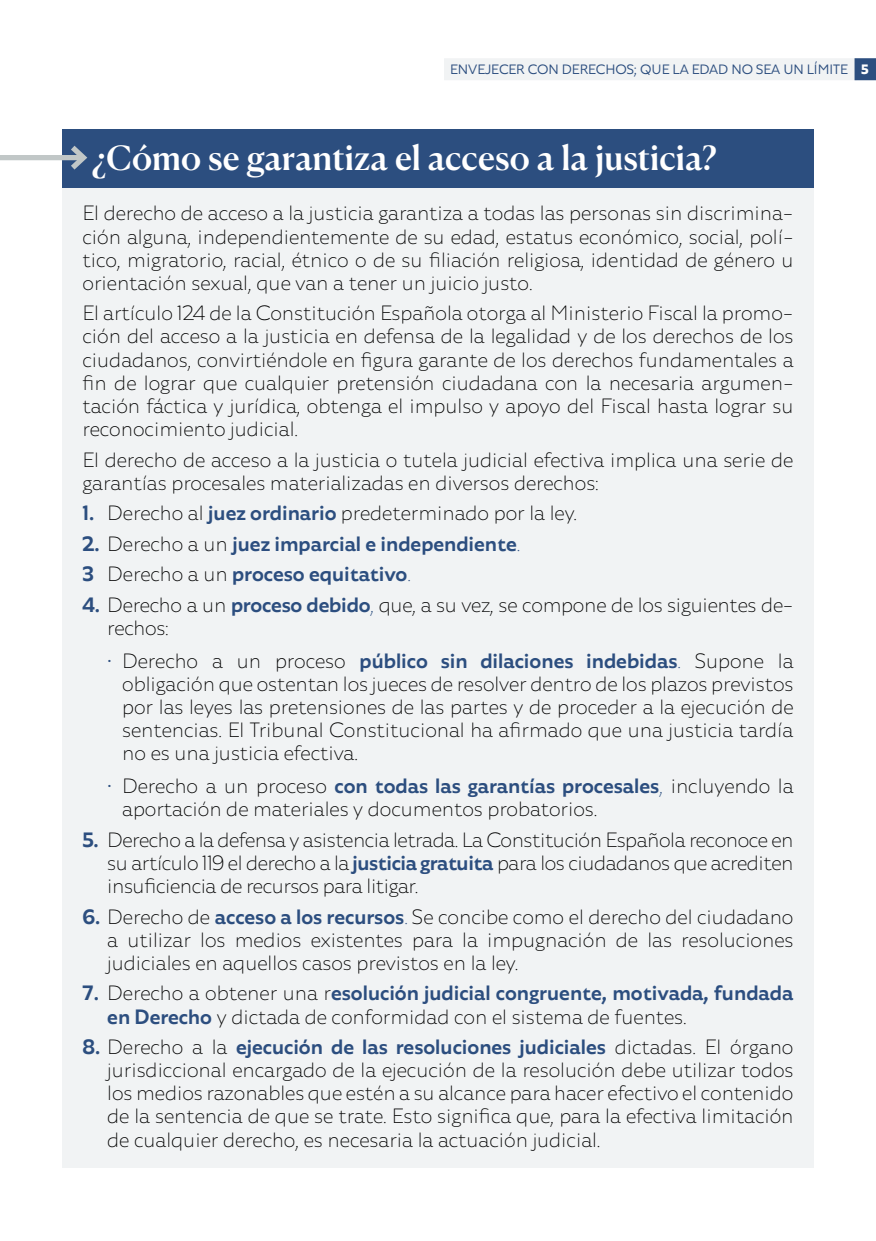
<style>
.page{position:relative;width:876px;height:1241px;background:#fff}
.page>*{position:absolute;margin:0;border:0;box-sizing:border-box;transform-origin:0 0}
.t1{font:500 33.25px "Canela Deck";letter-spacing:-.005em;color:#fff}
.t2{font:200 19.25px/23.1px "Agile Sans";color:#000;text-align:justify}
.t3{font:500 19.25px/30.6px "Agile Sans";color:#2c4e7f}
.t4{font:300 12.6px "Agile Sans";color:#2c4e7f}
.s1{font-weight:700;color:#fff}
.s2{font-weight:500;color:#2c4e7f}
.s3{font-weight:200;color:#000}
.s4{font-weight:200}
.s5{color:#2c4e7f}
</style>
<div class="page">
<div style="left:62px;top:181px;width:752px;height:986px;background:#f1f3f4"></div>
<div style="left:444px;top:58px;width:412px;height:22px;background:#f1f3f4"></div>
<div style="left:854px;top:58px;width:22px;height:22px;background:#2c4e7f"></div>
<div style="left:62px;top:129px;width:752px;height:59px;background:#2c4e7f"></div>
<div style="left:0;top:155px;width:83px;height:5px;background:#c1c7c7"></div>
<svg style="left:65px;top:145px;width:23px;height:25px"></svg>
<p class="t4" style="left:450px;top:61px;width:420px">ENVEJECER CON DERECHOS; QUE LA EDAD NO SEA UN LÍMITE <span class="s1">5</span></p>
<h1 class="t1" style="left:92px;top:129px;width:626px">¿Cómo se garantiza el acceso a la justicia?</h1>
<p class="t2" style="left:82px;top:201px;width:712px">El derecho de acceso a la justicia garantiza a todas las personas sin discrimina&shy;ción alguna, independientemente de su edad, estatus económico, social, polí&shy;tico, migratorio, racial, étnico o de su filiación religiosa, identidad de género u orientación sexual, que van a tener un juicio justo.</p>
<p class="t2" style="left:82px;top:301px;width:712px">El artículo 124 de la Constitución Española otorga al Ministerio Fiscal la promo&shy;ción del acceso a la justicia en defensa de la legalidad y de los derechos de los ciudadanos, convirtiéndole en figura garante de los derechos fundamentales a fin de lograr que cualquier pretensión ciudadana con la necesaria argumen&shy;tación fáctica y jurídica, obtenga el impulso y apoyo del Fiscal hasta lograr su reconocimiento judicial.</p>
<p class="t2" style="left:82px;top:447px;width:712px">El derecho de acceso a la justicia o tutela judicial efectiva implica una serie de garantías procesales materializadas en diversos derechos:</p>
<p class="t2" style="left:82px;top:501px;width:496px"><span class="s2">1.</span> Derecho al <span class="s2">juez ordinario</span> predeterminado por la ley.</p>
<p class="t3" style="left:82px;top:528px;width:439px">2. <span class="s3">Derecho a un</span> juez imparcial e independiente<span class="s4">.<br></span>3 <span class="s3">Derecho a un</span> proceso equitativo<span class="s4">.</span></p>
<p class="t2" style="left:107px;top:592px;width:687px;text-indent:-25px"><span class="s2">4.</span> Derecho a un <span class="s2">proceso debido</span><span class="s5">,</span> que, a su vez, se compone de los siguientes de&shy;rechos:</p>
<p class="t2" style="left:122px;top:648px;width:672px;text-indent:-15px"><span class="s5">•</span> Derecho a un proceso <span class="s2">público sin dilaciones indebidas</span><span class="s5">.</span> Supone la obligación que ostentan los jueces de resolver dentro de los plazos previstos por las leyes las pretensiones de las partes y de proceder a la ejecución de sentencias. El Tribunal Constitucional ha afirmado que una justicia tardía no es una justicia efectiva.</p>
<p class="t2" style="left:122px;top:774px;width:672px;text-indent:-15px"><span class="s5">•</span> Derecho a un proceso <span class="s2">con todas las garantías procesales</span><span class="s5">,</span> incluyendo la aportación de materiales y documentos probatorios.</p>
<p class="t2" style="left:107px;top:827px;width:687px;text-indent:-25px"><span class="s2">5.</span> Derecho a la defensa y asistencia letrada. La Constitución Española reconoce en su artículo 119 el derecho a la <span class="s2">justicia gratuita</span> para los ciudadanos que acrediten insuficiencia de recursos para litigar.</p>
<p class="t2" style="left:107px;top:904px;width:687px;text-indent:-25px"><span class="s2">6.</span> Derecho de <span class="s2">acceso a los recursos</span><span class="s5">.</span> Se concibe como el derecho del ciudadano a utilizar los medios existentes para la impugnación de las resoluciones judiciales en aquellos casos previstos en la ley.</p>
<p class="t2" style="left:107px;top:981px;width:687px;text-indent:-25px"><span class="s2">7.</span> Derecho a obtener una r<span class="s2">esolución judicial congruente, motivada, fundada en Derecho</span> y dictada de conformidad con el sistema de fuentes.</p>
<p class="t2" style="left:107px;top:1034px;width:687px;text-indent:-25px"><span class="s2">8.</span> Derecho a la <span class="s2">ejecución de las resoluciones judiciales</span> dictadas. El órgano jurisdiccional encargado de la ejecución de la resolución debe utilizar todos los medios razonables que estén a su alcance para hacer efectivo el contenido de la sentencia de que se trate. Esto significa que, para la efectiva limitación de cualquier derecho, es necesaria la actuación judicial.</p>
</div>
